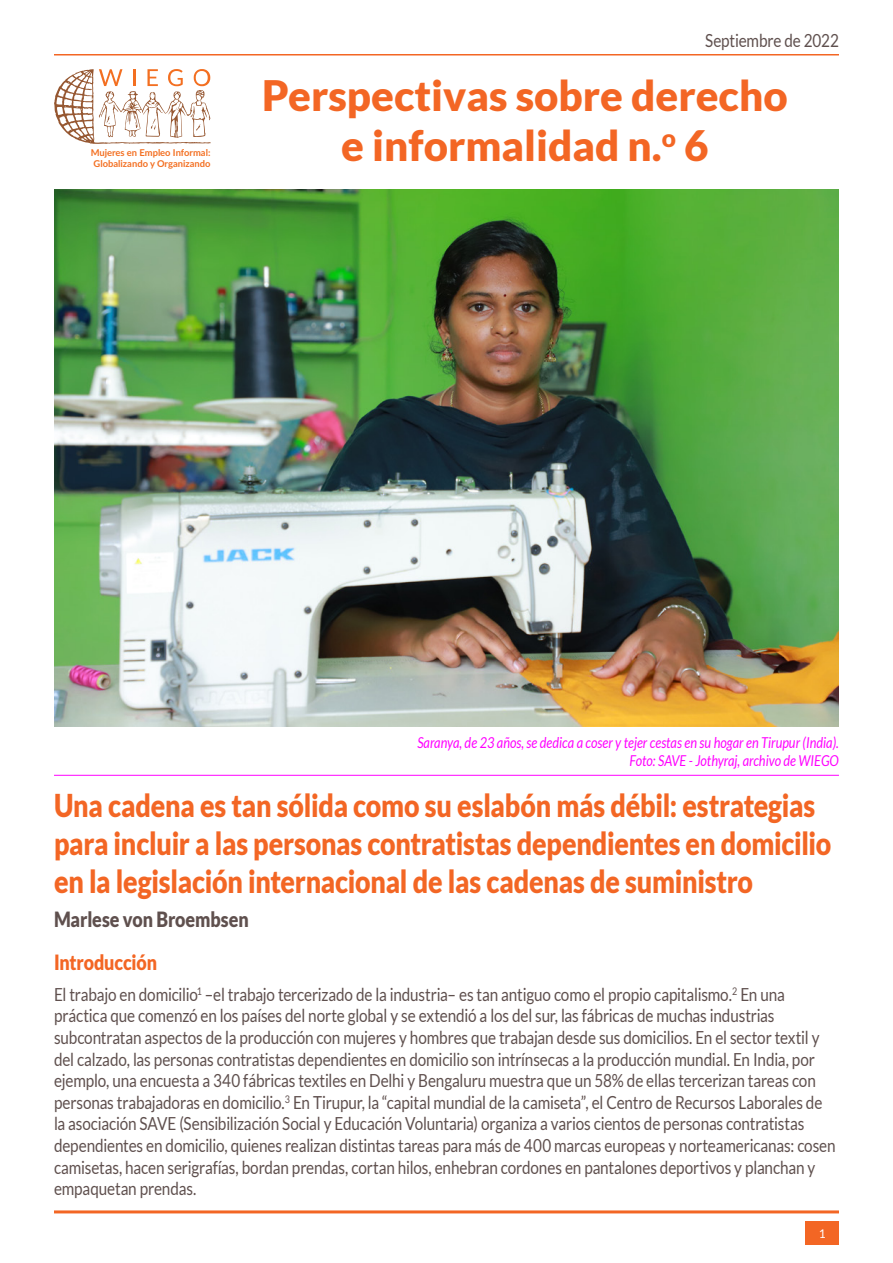
<style>
.page{position:relative;width:893px;height:1263px;background:#fff}
.page>*{position:absolute;margin:0;border:0;box-sizing:border-box;transform-origin:0 0}
.t1{font:900 42px/50.4px "Lato";color:#f36624;text-align:center}
.t2{font:900 31.5px/37.8px "Lato";letter-spacing:-.01em;color:#f36624;scale:.85 1}
.t3{font:900 21px "Lato";letter-spacing:-.005em;color:#5f504e;scale:.85 1}
.t4{font:900 21px "Lato";letter-spacing:-.01em;color:#f36624;scale:.85 1}
.t5{font:18px/21.6px "Lato";letter-spacing:-.01em;color:#5f504e;scale:.85 1}
.t6{font:italic 15px/18px "Lato";color:#f0f;text-align:right;scale:.85 1}
.t7{font:12px "Lato";color:#fff}
.t8{font:700 9.45px/11.2px "Lato";color:#f36f21;text-align:center}
</style>
<div class="page">
<img style="left:54px;top:189px;width:785px;height:537px">
<hr style="left:54px;top:1210px;width:785px;height:3px;background:#f36624">
<hr style="left:54px;top:54px;width:785px;height:2px;background:#f36624">
<hr style="left:54px;top:775px;width:785px;height:1px;background:#f0f">
<svg style="left:54px;top:69px;width:157px;height:75px"></svg>
<div style="left:805px;top:1221px;width:34px;height:23px;background:#f36624"></div>
<p class="t8" style="left:91px;top:148px;width:121px">Mujeres en Empleo Informal:<br>Globalizando y Organizando</p>
<p class="t5" style="left:705px;top:30px;width:159px">Septiembre de 2022</p>
<h1 class="t1" style="left:262px;top:73px;width:527px">Perspectivas sobre derecho e informalidad n.<sup>o</sup> 6</h1>
<p class="t6" style="left:417px;top:734px;width:497px">Saranya, de 23 años, se dedica a coser y tejer cestas en su hogar en Tirupur (India).<br>Foto: SAVE - Jothyraj, archivo de WIEGO</p>
<h2 class="t2" style="left:54px;top:789px;width:916px">Una cadena es tan sólida como su eslabón más débil: estrategias para incluir a las personas contratistas dependientes en domicilio en la legislación internacional de las cadenas de suministro</h2>
<p class="t3" style="left:54px;top:911px;width:231px">Marlese von Broembsen</p>
<p class="t4" style="left:54px;top:954px;width:123px">Introducción</p>
<p class="t5" style="left:54px;top:983px;width:921px">El trabajo en domicilio<sup>1</sup> –el trabajo tercerizado de la industria– es tan antiguo como el propio capitalismo.<sup>2</sup> En una práctica que comenzó en los países del norte global y se extendió a los del sur, las fábricas de muchas industrias subcontratan aspectos de la producción con mujeres y hombres que trabajan desde sus domicilios. En el sector textil y del calzado, las personas contratistas dependientes en domicilio son intrínsecas a la producción mundial. En India, por ejemplo, una encuesta a 340 fábricas textiles en Delhi y Bengaluru muestra que un 58% de ellas tercerizan tareas con personas trabajadoras en domicilio.<sup>3</sup> En Tirupur, la “capital mundial de la camiseta”, el Centro de Recursos Laborales de la asociación SAVE (Sensibilización Social y Educación Voluntaria) organiza a varios cientos de personas contratistas dependientes en domicilio, quienes realizan distintas tareas para más de 400 marcas europeas y norteamericanas: cosen camisetas, hacen serigrafías, bordan prendas, cortan hilos, enhebran cordones en pantalones deportivos y planchan y empaquetan prendas.</p>
<p class="t7" style="left:819px;top:1227px;width:8px">1</p>
</div>
